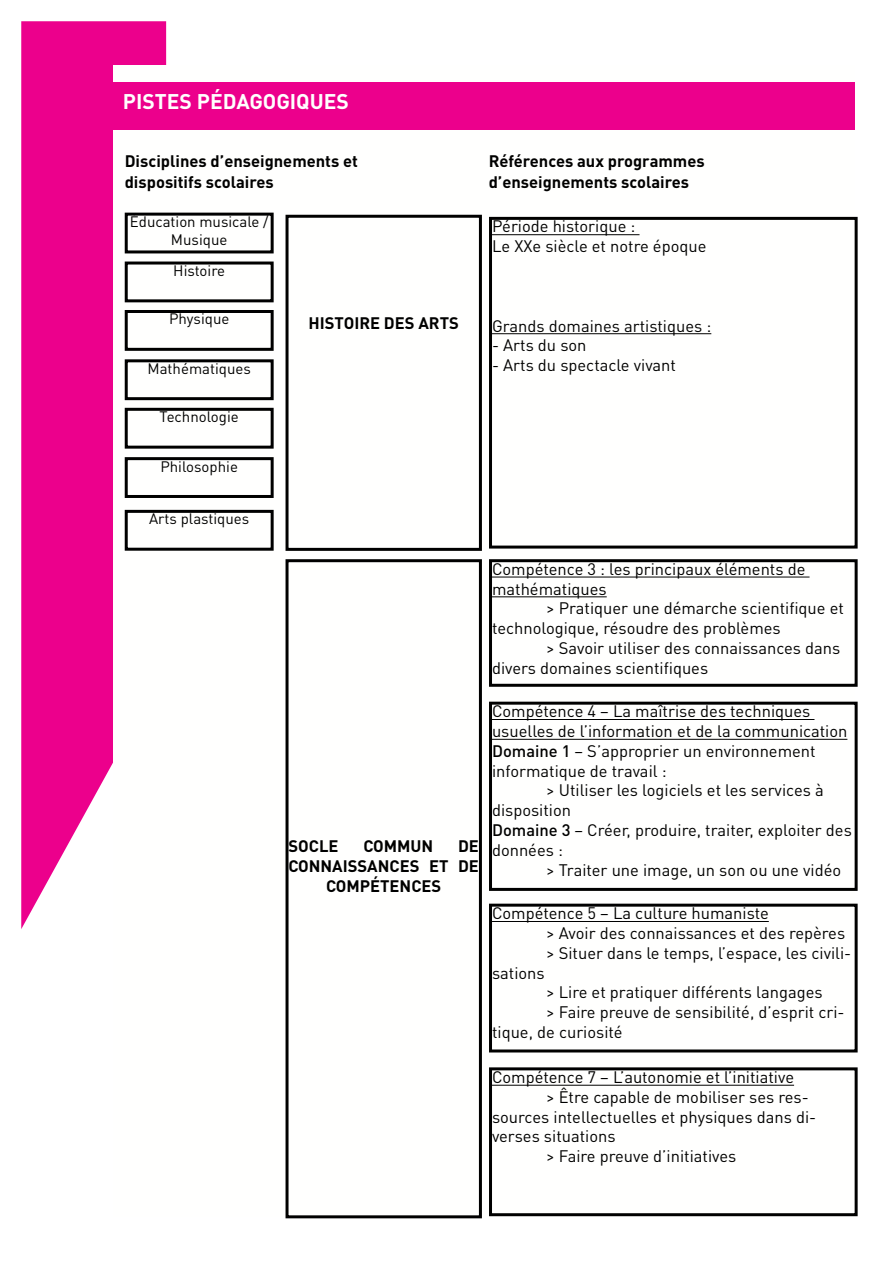
<style>
.page{position:relative;width:893px;height:1263px;background:#fff}
.page>*{position:absolute;margin:0;border:0;box-sizing:border-box;transform-origin:0 0}
.t1{font:700 21px "DIN Pro";color:#fffffe}
.t2{font:16.5px/19.8px "DIN Pro";color:#000}
.t3{font:700 16.5px/21.6px "DIN Pro";color:#000}
.t4{font:15px/18px "DIN Pro";color:#000;text-align:center}
.s1{font-weight:500}
</style>
<div class="page">
<svg style="left:21px;top:21px;width:145px;height:908px;fill:#ec008c"></svg>
<div style="left:114px;top:65px;width:741px;height:1151px;background:#fffffe"></div>
<div style="left:112px;top:82px;width:743px;height:48px;background:#ec008c"></div>
<div style="left:125px;top:213px;width:149px;height:40px;border:3px solid #000"></div>
<div style="left:286px;top:215px;width:196px;height:336px;border:3px solid #000"></div>
<div style="left:125px;top:261px;width:149px;height:41px;border:3px solid #000"></div>
<div style="left:125px;top:310px;width:149px;height:41px;border:3px solid #000"></div>
<div style="left:125px;top:359px;width:149px;height:41px;border:3px solid #000"></div>
<div style="left:125px;top:408px;width:149px;height:41px;border:3px solid #000"></div>
<hr style="left:492px;top:234px;width:147px;height:1px;background:#000">
<hr style="left:492px;top:333px;width:219px;height:1px;background:#000">
<div style="left:489px;top:217px;width:369px;height:332px;border:3px solid #000"></div>
<div style="left:286px;top:559px;width:196px;height:659px;border:3px solid #000"></div>
<hr style="left:492px;top:577px;width:317px;height:1px;background:#000">
<hr style="left:492px;top:596px;width:115px;height:1px;background:#000">
<div style="left:489px;top:559px;width:369px;height:128px;border:3px solid #000"></div>
<hr style="left:492px;top:719px;width:322px;height:1px;background:#000">
<hr style="left:492px;top:739px;width:355px;height:1px;background:#000">
<div style="left:489px;top:702px;width:369px;height:189px;border:3px solid #000"></div>
<hr style="left:492px;top:921px;width:277px;height:1px;background:#000">
<div style="left:489px;top:904px;width:369px;height:148px;border:3px solid #000"></div>
<div style="left:125px;top:457px;width:149px;height:41px;border:3px solid #000"></div>
<div style="left:125px;top:510px;width:149px;height:41px;border:3px solid #000"></div>
<hr style="left:492px;top:1085px;width:302px;height:1px;background:#000">
<div style="left:489px;top:1067px;width:369px;height:149px;border:3px solid #000"></div>
<p class="t1" style="left:123px;top:87px;width:228px">PISTES PÉDAGOGIQUES</p>
<p class="t3" style="left:125px;top:149px;width:235px">Disciplines d’enseignements et dispositifs scolaires</p>
<p class="t4" style="left:130px;top:212px;width:140px">Éducation musicale /<br>Musique</p>
<p class="t4" style="left:173px;top:261px;width:53px">Histoire</p>
<p class="t4" style="left:169px;top:309px;width:62px">Physique</p>
<p class="t4" style="left:148px;top:359px;width:105px">Mathématiques</p>
<p class="t4" style="left:160px;top:407px;width:81px">Technologie</p>
<p class="t3" style="left:309px;top:312px;width:152px">HISTOIRE DES ARTS</p>
<p class="t3" style="left:489px;top:149px;width:218px">Références aux programmes d’enseignements scolaires</p>
<p class="t2" style="left:492px;top:216px;width:216px">Période historique :<br>Le XXe siècle et notre époque</p>
<p class="t2" style="left:492px;top:315px;width:221px">Grands domaines artistiques :</p>
<p class="t2" style="left:492px;top:335px;width:96px">- Arts du son</p>
<p class="t2" style="left:492px;top:355px;width:185px">- Arts du spectacle vivant</p>
<p class="t4" style="left:160px;top:457px;width:79px">Philosophie</p>
<p class="t4" style="left:149px;top:509px;width:102px">Arts plastiques</p>
<p class="t3" style="left:289px;top:835px;width:52px">SOCLE</p>
<p class="t3" style="left:363px;top:835px;width:71px">COMMUN</p>
<p class="t3" style="left:458px;top:835px;width:22px">DE</p>
<p class="t3" style="left:289px;top:854px;width:192px">CONNAISSANCES ET DE</p>
<p class="t3" style="left:326px;top:874px;width:117px">COMPÉTENCES</p>
<p class="t2" style="left:492px;top:558px;width:315px">Compétence 3 : les principaux éléments de mathématiques</p>
<p class="t2" style="left:492px;top:598px;width:353px;text-indent:54px">&gt; Pratiquer une démarche scientifique et technologique, résoudre des problèmes</p>
<p class="t2" style="left:492px;top:637px;width:350px;text-indent:54px">&gt; Savoir utiliser des connaissances dans divers domaines scientifiques</p>
<p class="t2" style="left:492px;top:701px;width:357px">Compétence 4 – La maîtrise des techniques usuelles de l’information et de la communication <span class="s1">Domaine 1</span> – S’approprier un environnement informatique de travail :</p>
<p class="t2" style="left:492px;top:780px;width:361px;text-indent:54px">&gt; Utiliser les logiciels et les services à disposition<br><span class="s1">Domaine 3</span> – Créer, produire, traiter, exploiter des données :</p>
<p class="t2" style="left:546px;top:859px;width:297px">&gt; Traiter une image, un son ou une vidéo</p>
<p class="t2" style="left:492px;top:903px;width:278px">Compétence 5 – La culture humaniste</p>
<p class="t2" style="left:546px;top:922px;width:301px">&gt; Avoir des connaissances et des repères</p>
<p class="t2" style="left:546px;top:942px;width:307px">&gt; Situer dans le temps, l’espace, les civili-</p>
<p class="t2" style="left:492px;top:962px;width:54px">sations</p>
<p class="t2" style="left:546px;top:982px;width:278px">&gt; Lire et pratiquer différents langages</p>
<p class="t2" style="left:546px;top:1002px;width:300px">&gt; Faire preuve de sensibilité, d’esprit cri-</p>
<p class="t2" style="left:492px;top:1021px;width:132px">tique, de curiosité</p>
<p class="t2" style="left:492px;top:1066px;width:304px">Compétence 7 – L’autonomie et l’initiative</p>
<p class="t2" style="left:546px;top:1086px;width:264px">&gt; Être capable de mobiliser ses res-</p>
<p class="t2" style="left:492px;top:1106px;width:326px">sources intellectuelles et physiques dans di-</p>
<p class="t2" style="left:492px;top:1126px;width:125px">verses situations</p>
<p class="t2" style="left:546px;top:1146px;width:192px">&gt; Faire preuve d’initiatives</p>
</div>
